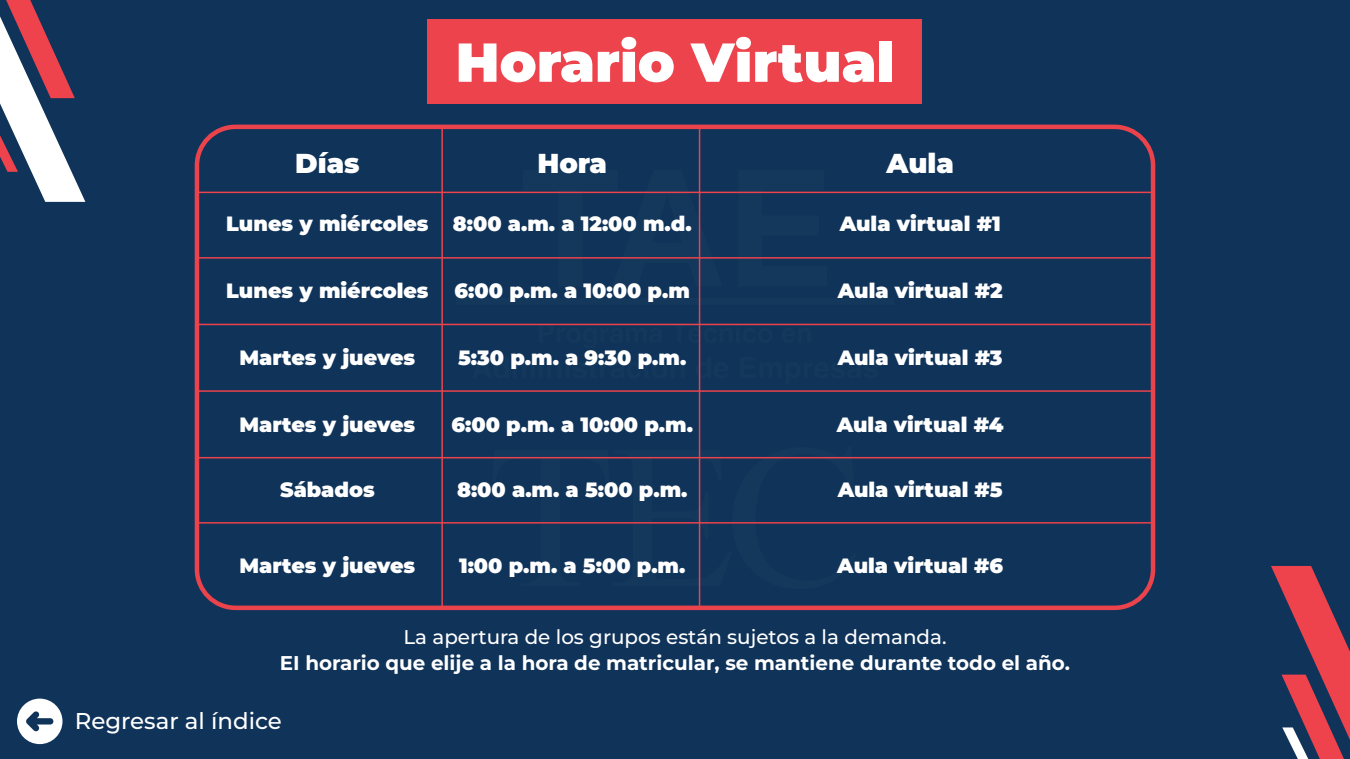
<style>
.page{position:relative;width:1350px;height:759px;background:#103359}
.page>*{position:absolute;margin:0;border:0;box-sizing:border-box;transform-origin:0 0}
.t1{font:900 54.75px "Montserrat";color:#fff}
.t2{font:900 27.3px "Montserrat";color:#fff}
.t3{font:500 22.95px "Montserrat";color:#fff}
.t4{font:900 20.7px "Montserrat";color:#fff}
.t5{font:700 19.95px "Montserrat";color:#fff}
.t6{font:500 19.95px "Montserrat";color:#fff}
</style>
<div class="page">
<svg style="left:492px;top:447px;width:366px;height:142px"></svg>
<svg style="left:523px;top:170px;width:200px;height:117px"></svg>
<svg style="left:738px;top:191px;width:89px;height:3px"></svg>
<svg style="left:539px;top:323px;width:124px;height:3px"></svg>
<svg style="left:671px;top:322px;width:102px;height:21px"></svg>
<svg style="left:698px;top:357px;width:3px;height:22px"></svg>
<div style="left:456px;top:298px;width:438px;height:7px;background:#14375c"></div>
<svg style="left:17px;top:698px;width:46px;height:46px"></svg>
<div style="left:428px;top:19px;width:494px;height:84px;background:#ed434c"></div>
<div style="left:195px;top:125px;width:960px;height:485px;border:4px solid #eb434c;border-radius:39px"></div>
<hr style="left:197px;top:257px;width:956px;height:2px;background:#eb434c">
<hr style="left:197px;top:324px;width:956px;height:1px;background:#eb434c">
<hr style="left:197px;top:390px;width:956px;height:2px;background:#eb434c">
<hr style="left:197px;top:457px;width:956px;height:1px;background:#eb434c">
<hr style="left:197px;top:192px;width:956px;height:1px;background:#eb434c">
<hr style="left:197px;top:522px;width:956px;height:1px;background:#eb434c">
<hr style="left:699px;top:127px;width:1px;height:481px;background:#eb434c">
<hr style="left:441px;top:127px;width:2px;height:481px;background:#eb434c">
<svg style="left:1271px;top:566px;width:79px;height:193px"></svg>
<svg style="left:0;top:0;width:85px;height:202px"></svg>
<h1 class="t1" style="left:456px;top:21px;width:440px">Horario Virtual</h1>
<h2 class="t2" style="left:295px;top:142px;width:66px">Días</h2>
<h2 class="t2" style="left:537px;top:142px;width:71px">Hora</h2>
<h2 class="t2" style="left:887px;top:142px;width:69px">Aula</h2>
<p class="t4" style="left:226px;top:208px;width:204px">Lunes y miércoles</p>
<p class="t4" style="left:453px;top:208px;width:241px">8:00 a.m. a 12:00 m.d.</p>
<p class="t4" style="left:840px;top:208px;width:162px">Aula virtual #1</p>
<p class="t4" style="left:226px;top:275px;width:204px">Lunes y miércoles</p>
<p class="t4" style="left:455px;top:275px;width:237px">6:00 p.m. a 10:00 p.m</p>
<p class="t4" style="left:838px;top:275px;width:166px">Aula virtual #2</p>
<p class="t4" style="left:240px;top:342px;width:177px">Martes y jueves</p>
<p class="t4" style="left:458px;top:342px;width:230px">5:30 p.m. a 9:30 p.m.</p>
<p class="t4" style="left:838px;top:342px;width:166px">Aula virtual #3</p>
<p class="t4" style="left:240px;top:409px;width:177px">Martes y jueves</p>
<p class="t4" style="left:451px;top:409px;width:243px">6:00 p.m. a 10:00 p.m.</p>
<p class="t4" style="left:837px;top:409px;width:168px">Aula virtual #4</p>
<p class="t4" style="left:280px;top:474px;width:96px">Sábados</p>
<p class="t4" style="left:457px;top:474px;width:232px">8:00 a.m. a 5:00 p.m.</p>
<p class="t4" style="left:838px;top:474px;width:167px">Aula virtual #5</p>
<p class="t4" style="left:240px;top:550px;width:177px">Martes y jueves</p>
<p class="t4" style="left:459px;top:550px;width:228px">1:00 p.m. a 5:00 p.m.</p>
<p class="t4" style="left:837px;top:550px;width:167px">Aula virtual #6</p>
<p class="t6" style="left:403px;top:623px;width:545px">La apertura de los grupos están sujetos a la demanda.</p>
<p class="t5" style="left:280px;top:649px;width:792px">EI horario que elije a la hora de matricular, se mantiene durante todo el año.</p>
<p class="t3" style="left:75px;top:705px;width:209px">Regresar al índice</p>
</div>
